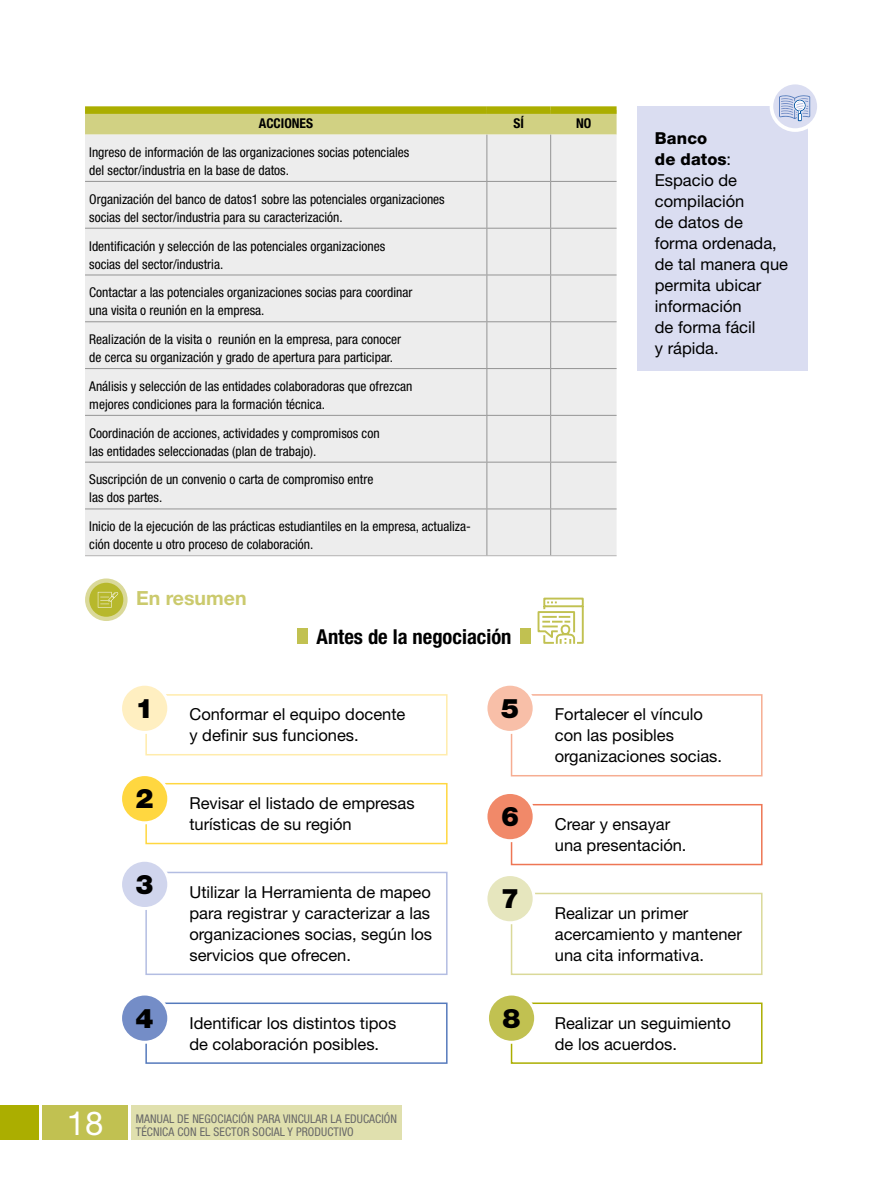
<style>
.page{position:relative;width:893px;height:1191px;background:#fff}
.page>*{position:absolute;margin:0;border:0;box-sizing:border-box;transform-origin:0 0}
.t1{font:33px "Helvetica Neue LT Std";color:#fff}
.t2{font:900 27px "Helvetica Neue LT Std";color:#000}
.t3{font:700 condensed 20.55px "Helvetica Neue LT Std";color:#000}
.t4{font:700 19.5px "Helvetica Neue LT Std";color:#cbca6d}
.t5{font:16.5px/21px "Helvetica Neue LT Std";color:#000}
.t6{font:condensed 13.5px/18px "Helvetica Neue LT Std";color:#000}
.t7{font:700 condensed 13.5px "Helvetica Neue LT Std";color:#000}
.t8{font:condensed 12px/12.6px "Helvetica Neue LT Std";letter-spacing:.01em;color:#686868}
.s1{font-weight:800}
</style>
<div class="page">
<div style="left:43px;top:1106px;width:85px;height:34px;background:#c1c151"></div>
<div style="left:0;top:1106px;width:38px;height:34px;background:#abae00"></div>
<div style="left:85px;top:114px;width:532px;height:21px;background:#d1d183"></div>
<div style="left:85px;top:135px;width:532px;height:420px;background:#ededed"></div>
<div style="left:85px;top:106px;width:402px;height:8px;background:#abae00"></div>
<div style="left:487px;top:106px;width:64px;height:8px;background:#abae00"></div>
<div style="left:551px;top:106px;width:66px;height:8px;background:#abae00"></div>
<hr style="left:85px;top:555px;width:402px;height:1px;background:#b3b2b2">
<hr style="left:487px;top:555px;width:64px;height:1px;background:#b3b2b2">
<hr style="left:551px;top:555px;width:66px;height:1px;background:#b3b2b2">
<hr style="left:486px;top:135px;width:1px;height:46px;background:#949494">
<hr style="left:550px;top:135px;width:1px;height:46px;background:#949494">
<hr style="left:85px;top:181px;width:402px;height:1px;background:#949494">
<hr style="left:487px;top:181px;width:64px;height:1px;background:#949494">
<hr style="left:486px;top:182px;width:1px;height:46px;background:#949494">
<hr style="left:551px;top:181px;width:66px;height:1px;background:#949494">
<hr style="left:550px;top:182px;width:1px;height:46px;background:#949494">
<hr style="left:85px;top:228px;width:402px;height:1px;background:#949494">
<hr style="left:487px;top:228px;width:64px;height:1px;background:#949494">
<hr style="left:486px;top:228px;width:1px;height:47px;background:#949494">
<hr style="left:551px;top:228px;width:66px;height:1px;background:#949494">
<hr style="left:550px;top:228px;width:1px;height:47px;background:#949494">
<hr style="left:85px;top:275px;width:402px;height:1px;background:#949494">
<hr style="left:487px;top:275px;width:64px;height:1px;background:#949494">
<hr style="left:486px;top:275px;width:1px;height:46px;background:#949494">
<hr style="left:551px;top:275px;width:66px;height:1px;background:#949494">
<hr style="left:550px;top:275px;width:1px;height:46px;background:#949494">
<hr style="left:85px;top:321px;width:402px;height:1px;background:#949494">
<hr style="left:487px;top:321px;width:64px;height:1px;background:#949494">
<hr style="left:486px;top:322px;width:1px;height:46px;background:#949494">
<hr style="left:551px;top:321px;width:66px;height:1px;background:#949494">
<hr style="left:550px;top:322px;width:1px;height:46px;background:#949494">
<hr style="left:85px;top:368px;width:402px;height:1px;background:#949494">
<hr style="left:487px;top:368px;width:64px;height:1px;background:#949494">
<hr style="left:486px;top:369px;width:1px;height:46px;background:#949494">
<hr style="left:551px;top:368px;width:66px;height:1px;background:#949494">
<hr style="left:550px;top:369px;width:1px;height:46px;background:#949494">
<hr style="left:85px;top:415px;width:402px;height:1px;background:#949494">
<hr style="left:487px;top:415px;width:64px;height:1px;background:#949494">
<hr style="left:486px;top:416px;width:1px;height:46px;background:#949494">
<hr style="left:551px;top:415px;width:66px;height:1px;background:#949494">
<hr style="left:550px;top:416px;width:1px;height:46px;background:#949494">
<hr style="left:85px;top:462px;width:402px;height:1px;background:#949494">
<hr style="left:487px;top:462px;width:64px;height:1px;background:#949494">
<hr style="left:486px;top:462px;width:1px;height:46px;background:#949494">
<hr style="left:551px;top:462px;width:66px;height:1px;background:#949494">
<hr style="left:550px;top:462px;width:1px;height:46px;background:#949494">
<hr style="left:85px;top:508px;width:402px;height:1px;background:#949494">
<hr style="left:487px;top:508px;width:64px;height:1px;background:#949494">
<hr style="left:486px;top:509px;width:1px;height:46px;background:#949494">
<hr style="left:551px;top:508px;width:66px;height:1px;background:#949494">
<hr style="left:550px;top:509px;width:1px;height:46px;background:#949494">
<svg style="left:85px;top:578px;width:43px;height:43px"></svg>
<div style="left:89px;top:583px;width:34px;height:34px;background:#b7b82c;border-radius:50%"></div>
<svg style="left:98px;top:592px;width:20px;height:15px"></svg>
<div style="left:145px;top:694px;width:303px;height:61px;border:2px solid #ffecac"></div>
<div style="left:511px;top:694px;width:251px;height:82px;border:2px solid #f6ad92"></div>
<div style="left:145px;top:783px;width:303px;height:61px;border:2px solid #ffd740"></div>
<div style="left:511px;top:804px;width:251px;height:61px;border:2px solid #ee7654"></div>
<div style="left:145px;top:871px;width:303px;height:104px;border:2px solid #b3bde2"></div>
<div style="left:511px;top:892px;width:251px;height:83px;border:2px solid #dad999"></div>
<div style="left:145px;top:1002px;width:303px;height:61px;border:2px solid #557abc"></div>
<div style="left:511px;top:1002px;width:251px;height:61px;border:2px solid #abae00"></div>
<div style="left:121px;top:684px;width:48px;height:48px;background:#ffefc1;border-radius:50%"></div>
<div style="left:119px;top:682px;width:51px;height:52px;border:3px solid #fff;border-radius:50%"></div>
<div style="left:486px;top:684px;width:48px;height:48px;background:#f8bfa8;border-radius:50%"></div>
<div style="left:484px;top:682px;width:52px;height:52px;border:3px solid #fff;border-radius:50%"></div>
<div style="left:121px;top:774px;width:48px;height:49px;background:#ffd740;border-radius:50%"></div>
<div style="left:119px;top:773px;width:51px;height:51px;border:3px solid #fff;border-radius:50%"></div>
<div style="left:486px;top:792px;width:48px;height:48px;background:#f18969;border-radius:50%"></div>
<div style="left:484px;top:791px;width:52px;height:51px;border:3px solid #fff;border-radius:50%"></div>
<div style="left:121px;top:860px;width:48px;height:48px;background:#d0d5ed;border-radius:50%"></div>
<div style="left:119px;top:858px;width:51px;height:52px;border:3px solid #fff;border-radius:50%"></div>
<div style="left:486px;top:874px;width:48px;height:48px;background:#e6e6be;border-radius:50%"></div>
<div style="left:484px;top:873px;width:52px;height:51px;border:3px solid #fff;border-radius:50%"></div>
<div style="left:121px;top:994px;width:48px;height:48px;background:#748dc7;border-radius:50%"></div>
<div style="left:119px;top:992px;width:51px;height:51px;border:3px solid #fff;border-radius:50%"></div>
<div style="left:487px;top:994px;width:49px;height:48px;background:#c1c151;border-radius:50%"></div>
<div style="left:486px;top:992px;width:51px;height:51px;border:3px solid #fff;border-radius:50%"></div>
<div style="left:520px;top:628px;width:10px;height:16px;background:#c1c151"></div>
<div style="left:298px;top:628px;width:10px;height:16px;background:#c1c151"></div>
<svg style="left:537px;top:597px;width:47px;height:47px"></svg>
<div style="left:638px;top:106px;width:170px;height:265px;background:#daddf1"></div>
<svg style="left:771px;top:83px;width:48px;height:47px"></svg>
<div style="left:770px;top:81px;width:51px;height:51px;border:4px solid #fff;border-radius:50%"></div>
<svg style="left:779px;top:95px;width:31px;height:26px"></svg>
<div style="left:132px;top:1106px;width:270px;height:34px;background:#e0e0ae"></div>
<p class="t7" style="left:259px;top:115px;width:56px">ACCIONES</p>
<p class="t7" style="left:514px;top:115px;width:12px">SÍ</p>
<p class="t7" style="left:576px;top:115px;width:17px">NO</p>
<p class="t6" style="left:89px;top:143px;width:322px">Ingreso de información de las organizaciones socias potenciales del sector/industria en la base de datos.</p>
<p class="t6" style="left:89px;top:190px;width:357px">Organización del banco de datos1 sobre las potenciales organizaciones socias del sector/industria para su caracterización.</p>
<p class="t6" style="left:89px;top:237px;width:297px">Identificación y selección de las potenciales organizaciones socias del sector/industria.</p>
<p class="t6" style="left:89px;top:283px;width:325px">Contactar a las potenciales organizaciones socias para coordinar una visita o reunión en la empresa.</p>
<p class="t6" style="left:89px;top:330px;width:313px">Realización de la visita o reunión en la empresa, para conocer de cerca su organización y grado de apertura para participar.</p>
<p class="t6" style="left:89px;top:377px;width:325px">Análisis y selección de las entidades colaboradoras que ofrezcan mejores condiciones para la formación técnica.</p>
<p class="t6" style="left:89px;top:424px;width:292px">Coordinación de acciones, actividades y compromisos con las entidades seleccionadas (plan de trabajo).</p>
<p class="t6" style="left:89px;top:470px;width:286px">Suscripción de un convenio o carta de compromiso entre las dos partes.</p>
<p class="t6" style="left:89px;top:517px;width:383px">Inicio de la ejecución de las prácticas estudiantiles en la empresa, actualiza&shy;ción docente u otro proceso de colaboración.</p>
<h3 class="t4" style="left:136px;top:586px;width:112px">En resumen</h3>
<h3 class="t3" style="left:317px;top:624px;width:196px">Antes de la negociación</h3>
<p class="t5" style="left:655px;top:127px;width:135px"><span class="s1">Banco<br>de datos</span>:<br>Espacio de compilación<br>de datos de forma ordenada, de tal manera que permita ubicar información<br>de forma fácil<br>y rápida.</p>
<h2 class="t2" style="left:136px;top:692px;width:20px">1</h2>
<h2 class="t2" style="left:501px;top:692px;width:20px">5</h2>
<p class="t5" style="left:189px;top:703px;width:218px">Conformar el equipo docente y definir sus funciones.</p>
<p class="t5" style="left:555px;top:703px;width:169px">Fortalecer el vínculo con las posibles organizaciones socias.</p>
<p class="t5" style="left:189px;top:792px;width:227px">Revisar el listado de empresas turísticas de su región</p>
<h2 class="t2" style="left:136px;top:782px;width:20px">2</h2>
<h2 class="t2" style="left:501px;top:800px;width:20px">6</h2>
<p class="t5" style="left:555px;top:813px;width:133px">Crear y ensayar una presentación.</p>
<h2 class="t2" style="left:136px;top:868px;width:20px">3</h2>
<p class="t5" style="left:189px;top:881px;width:244px">Utilizar la Herramienta de mapeo para registrar y caracterizar a las organizaciones socias, según los servicios que ofrecen.</p>
<h2 class="t2" style="left:501px;top:882px;width:20px">7</h2>
<p class="t5" style="left:555px;top:902px;width:189px">Realizar un primer acercamiento y mantener una cita informativa.</p>
<h1 class="t1" style="left:67px;top:1103px;width:38px">18</h1>
<h2 class="t2" style="left:136px;top:1002px;width:20px">4</h2>
<h2 class="t2" style="left:502px;top:1002px;width:20px">8</h2>
<p class="t5" style="left:189px;top:1012px;width:208px">Identificar los distintos tipos de colaboración posibles.</p>
<p class="t5" style="left:555px;top:1012px;width:178px">Realizar un seguimiento de los acuerdos.</p>
<p class="t8" style="left:136px;top:1112px;width:263px">MANUAL DE NEGOCIACIÓN PARA VINCULAR LA EDUCACIÓN<br>TÉCNICA CON EL SECTOR SOCIAL Y PRODUCTIVO</p>
</div>
